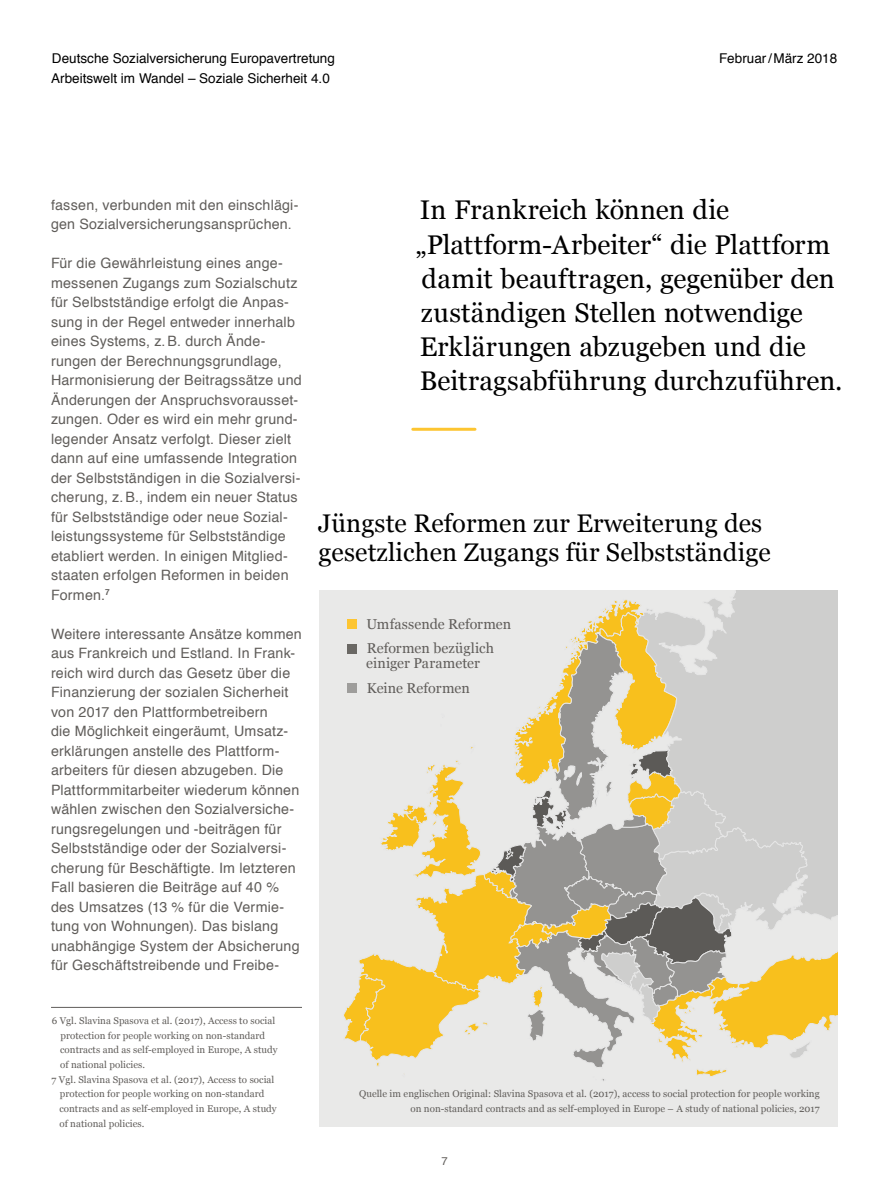
<style>
.page{position:relative;width:872px;height:1191px;background:#fff}
.page>*{position:absolute;margin:0;border:0;box-sizing:border-box;transform-origin:0 0}
.Betreff{font:27px/34.2px "Georgia";letter-spacing:.005em;color:#000}
.Fließtext{font:25.5px/29.2px "Georgia";letter-spacing:.005em;color:#000}
.RF_Fliesstext{font:14.25px/19.5px "Helvetica";letter-spacing:.015em;color:#605d5a}
.RF_Edi{font:14.25px/14.7px "Georgia";letter-spacing:.005em;color:#605d5a}
.t1{font:13.5px "Helvetica";color:#000}
.t2{font:11.25px "Helvetica";color:#605d5a}
.Fußnote{font:9.75px/14.7px "Georgia";letter-spacing:.005em;color:#605d5a}
.Fließtext-2{font:9.75px/14.7px "Georgia";letter-spacing:.005em;color:#605d5a;text-align:right}
</style>
<div class="page">
<hr style="left:413px;top:428px;width:62px;height:3px;background:#fdc531">
<div style="left:319px;top:590px;width:519px;height:536px;background:#e9e9e8"></div>
<svg style="left:714px;top:590px;width:124px;height:9px"></svg>
<svg style="left:343px;top:599px;width:495px;height:482px"></svg>
<div style="left:347px;top:619px;width:9px;height:10px;background:#fdc531"></div>
<div style="left:347px;top:644px;width:9px;height:9px;background:#6a6864"></div>
<div style="left:347px;top:682px;width:9px;height:10px;background:#9e9d9b"></div>
<hr style="left:51px;top:1007px;width:251px;height:1px;background:#605d5a">
<p class="t1" style="left:52px;top:48px;width:284px">Deutsche Sozialversicherung Europavertretung</p>
<p class="t1" style="left:51px;top:68px;width:280px">Arbeitswelt im Wandel – Soziale Sicherheit 4.0</p>
<p class="t1" style="left:719px;top:48px;width:120px">Februar/März 2018</p>
<p class="RF_Fliesstext" style="left:51px;top:195px;width:248px">fassen, verbunden mit den einschlägi&shy;gen Sozialversicherungsansprüchen.</p>
<p class="RF_Fliesstext" style="left:51px;top:254px;width:252px">Für die Gewährleistung eines ange&shy;messenen Zugangs zum Sozialschutz für Selbstständige erfolgt die Anpas&shy;sung in der Regel entweder innerhalb eines Systems, z.B. durch Ände&shy;rungen der Berechnungsgrundlage, Harmonisierung der Beitragssätze und Änderungen der Anspruchsvorausset&shy;zungen. Oder es wird ein mehr grund&shy;legender Ansatz verfolgt. Dieser zielt dann auf eine umfassende Integration der Selbstständigen in die Sozialversi&shy;cherung, z.B., indem ein neuer Status für Selbstständige oder neue Sozial&shy;leistungssysteme für Selbstständige etabliert werden. In einigen Mitglied&shy;staaten erfolgen Reformen in beiden Formen.<sup>7</sup></p>
<p class="RF_Fliesstext" style="left:51px;top:624px;width:252px">Weitere interessante Ansätze kommen aus Frankreich und Estland. In Frank&shy;reich wird durch das Gesetz über die Finanzierung der sozialen Sicherheit von 2017 den Plattformbetreibern<br>die Möglichkeit eingeräumt, Umsatz&shy;erklärungen anstelle des Plattform&shy;arbeiters für diesen abzugeben. Die Plattformmitarbeiter wiederum können wählen zwischen den Sozialversiche&shy;rungsregelungen und -beiträgen für Selbstständige oder der Sozialversi&shy;cherung für Beschäftigte. Im letzteren Fall basieren die Beiträge auf 40 % des Umsatzes (13 % für die Vermie&shy;tung von Wohnungen). Das bislang unabhängige System der Absicherung für Geschäftstreibende und Freibe-</p>
<p class="Betreff" style="left:415px;top:192px;width:428px">In Frankreich können die „Plattform-Arbeiter“ die Plattform damit beauftragen, gegenüber den zuständigen Stellen notwendige<br>Erklärungen abzugeben und die<br>Beitragsabführung durchzuführen.</p>
<p class="Fließtext" style="left:318px;top:507px;width:454px">Jüngste Reformen zur Erweiterung des gesetzlichen Zugangs für Selbstständige</p>
<p class="RF_Edi" style="left:366px;top:616px;width:146px">Umfassende Reformen</p>
<p class="RF_Edi" style="left:366px;top:640px;width:129px">Reformen bezüglich einiger Parameter</p>
<p class="RF_Edi" style="left:367px;top:679px;width:105px">Keine Reformen</p>
<p class="Fußnote" style="left:60px;top:1013px;width:219px;text-indent:-8px">6 Vgl. Slavina Spasova et al. (2017), Access to social protection for people working on non-standard contracts and as self-employed in Europe, A study of national policies.</p>
<p class="Fußnote" style="left:59px;top:1071px;width:219px;text-indent:-8px">7 Vgl. Slavina Spasova et al. (2017), Access to social protection for people working on non-standard contracts and as self-employed in Europe, A study of national policies.</p>
<p class="Fließtext-2" style="left:359px;top:1086px;width:462px">Quelle im englischen Original: Slavina Spasova et al. (2017), access to social protection for people working on non-standard contracts and as self-employed in Europe – A study of national policies, 2017</p>
<p class="t2" style="left:441px;top:1151px;width:8px">7</p>
</div>
